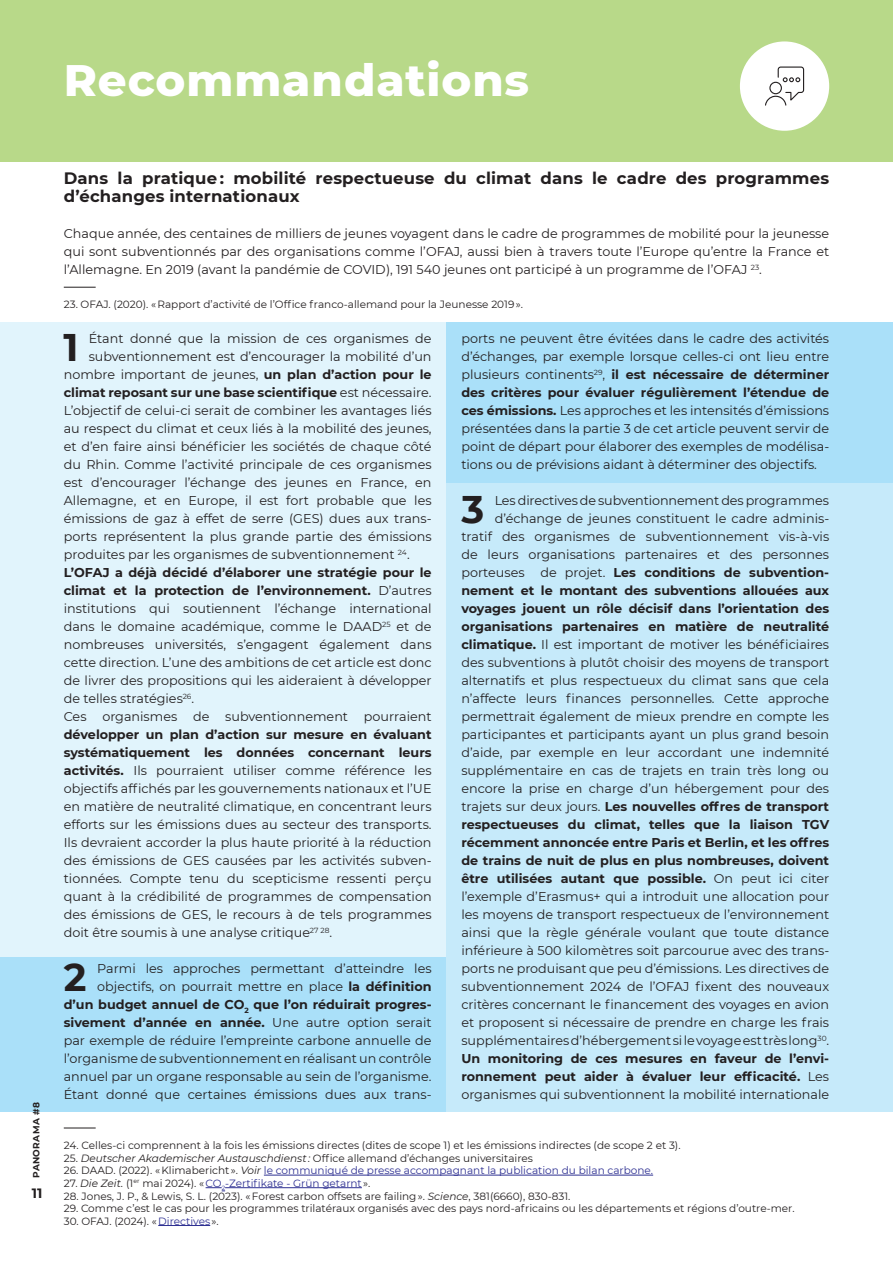
<style>
.page{position:relative;width:893px;height:1263px;background:#fff}
.page>*{position:absolute;margin:0;border:0;box-sizing:border-box;transform-origin:0 0}
.txt_cour_reg{font:800 45px "Montserrat";letter-spacing:.02em;color:#fff}
.txt_cour_reg-2{font:700 38.4px "Montserrat";color:#231f20}
.txt_cour_reg-3{font:700 16.5px/18px "Montserrat";letter-spacing:.01em;color:#231f20}
.t1{font:700 13.5px "Montserrat";color:#231f20}
.txt_cour_reg-4{font:12.75px/18px "Montserrat";color:#231f20;text-align:justify}
.txt_cour_reg-5{font:700 12.75px "Montserrat";color:#231f20}
.t2{font:10.5px "Montserrat";color:#231f20}
.t3{font:10.5px "Montserrat";color:#2e3092}
.t4{font:700 9px "Montserrat";letter-spacing:.04em;color:#231f20}
.s1{font-weight:700}
.s2{font-weight:400}
.s3{font-style:italic}
.s4{color:#231f20}
.s5{font-style:italic;color:#231f20}
.s6{color:#2e3092}
</style>
<div class="page">
<div style="left:0;top:322px;width:446px;height:635px;background:#e1f4fc"></div>
<div style="left:0;top:957px;width:446px;height:155px;background:#aae0f9"></div>
<div style="left:446px;top:322px;width:447px;height:161px;background:#aae0f9"></div>
<div style="left:446px;top:483px;width:447px;height:629px;background:#c6eafa"></div>
<div style="left:0;top:0;width:893px;height:162px;background:#b8d989"></div>
<div style="left:740px;top:41px;width:89px;height:90px;background:#fff;border-radius:50%"></div>
<svg style="left:765px;top:66px;width:40px;height:40px"></svg>
<hr style="left:64px;top:1128px;width:32px;height:1px;background:#231f20">
<hr style="left:264px;top:1175px;width:389px;height:1px;background:#2e3092">
<svg style="left:206px;top:1187px;width:19px;height:4px"></svg>
<hr style="left:225px;top:1187px;width:137px;height:1px;background:#2e3092">
<hr style="left:158px;top:1225px;width:52px;height:1px;background:#2e3092">
<hr style="left:64px;top:287px;width:32px;height:1px;background:#231f20">
<p class="txt_cour_reg" style="left:64px;top:47px;width:467px">Recommandations</p>
<p class="t4" style="left:30px;top:1178px;width:77px;rotate:-90deg">PANORAMA #8</p>
<p class="t1" style="left:32px;top:1183px;width:12px">11</p>
<p class="txt_cour_reg-3" style="left:64px;top:168px;width:767px">Dans la pratique : mobilité respectueuse du climat dans le cadre des programmes d’échanges internationaux</p>
<p class="txt_cour_reg-4" style="left:64px;top:224px;width:767px">Chaque année, des centaines de milliers de jeunes voyagent dans le cadre de programmes de mobilité pour la jeunesse qui sont subventionnés par des organisations comme l’OFAJ, aussi bien à travers toute l’Europe qu’entre la France et l’Allemagne. En 2019 (avant la pandémie de COVID), 191 540 jeunes ont participé à un programme de l’OFAJ <sup>23</sup>.</p>
<p class="t2" style="left:64px;top:297px;width:461px">23. OFAJ. (2020). « Rapport d’activité de l’Office franco-allemand pour la Jeunesse 2019 ».</p>
<p class="txt_cour_reg-2" style="left:64px;top:319px;width:17px">1</p>
<p class="txt_cour_reg-4" style="left:89px;top:329px;width:344px">Étant donné que la mission de ces organismes de</p>
<p class="txt_cour_reg-4" style="left:461px;top:329px;width:369px">ports ne peuvent être évitées dans le cadre des activités d’échanges, par exemple lorsque celles-ci ont lieu entre plusieurs continents<sup>29</sup>, <span class="s1">il est nécessaire de déterminer des critères pour évaluer régulièrement l’étendue de ces émissions.</span> Les approches et les intensités d’émissions présentées dans la partie 3 de cet article peuvent servir de point de départ pour élaborer des exemples de modélisa&shy;tions ou de prévisions aidant à déterminer des objectifs.</p>
<p class="txt_cour_reg-2" style="left:461px;top:481px;width:24px">3</p>
<p class="txt_cour_reg-4" style="left:89px;top:347px;width:344px">subventionnement est d’encourager la mobilité d’un</p>
<p class="txt_cour_reg-4" style="left:64px;top:365px;width:369px">nombre important de jeunes, <span class="s1">un plan d’action pour le</span></p>
<p class="txt_cour_reg-5" style="left:64px;top:383px;width:369px">climat reposant sur une base scientifique <span class="s2">est nécessaire.</span></p>
<p class="txt_cour_reg-4" style="left:64px;top:401px;width:369px">L’objectif de celui-ci serait de combiner les avantages liés</p>
<p class="txt_cour_reg-4" style="left:64px;top:419px;width:369px">au respect du climat et ceux liés à la mobilité des jeunes,</p>
<p class="txt_cour_reg-4" style="left:64px;top:437px;width:369px">et d’en faire ainsi bénéficier les sociétés de chaque côté</p>
<p class="txt_cour_reg-4" style="left:64px;top:455px;width:369px">du Rhin. Comme l’activité principale de ces organismes</p>
<p class="txt_cour_reg-4" style="left:64px;top:473px;width:369px">est d’encourager l’échange des jeunes en France, en</p>
<p class="txt_cour_reg-4" style="left:64px;top:491px;width:369px">Allemagne, et en Europe, il est fort probable que les</p>
<p class="txt_cour_reg-4" style="left:64px;top:509px;width:369px">émissions de gaz à effet de serre (GES) dues aux trans-</p>
<p class="txt_cour_reg-4" style="left:64px;top:527px;width:369px">ports représentent la plus grande partie des émissions</p>
<p class="txt_cour_reg-4" style="left:64px;top:545px;width:347px">produites par les organismes de subventionnement <sup>24</sup>.</p>
<p class="txt_cour_reg-4" style="left:64px;top:563px;width:369px"><span class="s1">L’OFAJ a déjà décidé d’élaborer une stratégie pour le climat et la protection de l’environnement.</span> D’autres institutions qui soutiennent l’échange international dans le domaine académique, comme le DAAD<sup>25</sup> et de nombreuses universités, s’engagent également dans cette direction. L’une des ambitions de cet article est donc de livrer des propositions qui les aideraient à développer de telles stratégies<sup>26</sup>.</p>
<p class="txt_cour_reg-4" style="left:64px;top:707px;width:369px">Ces organismes de subventionnement pourraient <span class="s1">développer un plan d’action sur mesure en évaluant systématiquement les données concernant leurs activités.</span> Ils pourraient utiliser comme référence les objectifs affichés par les gouvernements nationaux et l’UE en matière de neutralité climatique, en concentrant leurs efforts sur les émissions dues au secteur des transports.<br>Ils devraient accorder la plus haute priorité à la réduction des émissions de GES causées par les activités subven&shy;tionnées. Compte tenu du scepticisme ressenti perçu quant à la crédibilité de programmes de compensation des émissions de GES, le recours à de tels programmes doit être soumis à une analyse critique<sup>27</sup> <sup>28</sup>.</p>
<p class="txt_cour_reg-2" style="left:64px;top:949px;width:24px">2</p>
<p class="txt_cour_reg-4" style="left:461px;top:491px;width:369px;text-align:right">Les directives de subventionnement des programmes d’échange de jeunes constituent le cadre adminis&shy;tratif des organismes de subventionnement vis-à-vis de leurs organisations partenaires et des personnes porteuses de projet. <span class="s1">Les conditions de subvention&shy;nement et le montant des subventions allouées aux voyages jouent un rôle décisif dans l’orientation des organisations partenaires en matière de neutralité climatique.</span> Il est important de motiver les bénéficiaires des subventions à plutôt choisir des moyens de transport alternatifs et plus respectueux du climat sans que cela n’affecte leurs finances personnelles. Cette approche permettrait également de mieux prendre en compte les participantes et participants ayant un plus grand besoin d’aide, par exemple en leur accordant une indemnité supplémentaire en cas de trajets en train très long ou encore la prise en charge d’un hébergement pour des trajets sur deux jours. <span class="s1">Les nouvelles offres de transport respectueuses du climat, telles que la liaison TGV récemment annoncée entre Paris et Berlin, et les offres de trains de nuit de plus en plus nombreuses, doivent être utilisées autant que possible.</span> On peut ici citer l’exemple d’Erasmus+ qui a introduit une allocation pour les moyens de transport respectueux de l’environnement ainsi que la règle générale voulant que toute distance inférieure à 500 kilomètres soit parcourue avec des trans&shy;ports ne produisant que peu d’émissions. Les directives de subventionnement 2024 de l’OFAJ fixent des nouveaux critères concernant le financement des voyages en avion et proposent si nécessaire de prendre en charge les frais supplémentaires d’hébergement si le voyage est très long<sup>30</sup>.<br><span class="s1">Un monitoring de ces mesures en faveur de l’envi&shy;ronnement peut aider à évaluer leur efficacité.</span> Les organismes qui subventionnent la mobilité internationale</p>
<p class="txt_cour_reg-4" style="left:64px;top:959px;width:369px;text-align:right">Parmi les approches permettant d’atteindre les objectifs, on pourrait mettre en place <span class="s1">la définition<br>d’un budget annuel de CO</span><sub>2</sub> <span class="s1">que l’on réduirait progres&shy;sivement d’année en année.</span> Une autre option serait par exemple de réduire l’empreinte carbone annuelle de l’organisme de subventionnement en réalisant un contrôle annuel par un organe responsable au sein de l’organisme.<br>Étant donné que certaines émissions dues aux trans-</p>
<p class="t2" style="left:64px;top:1138px;width:618px">24. Celles-ci comprennent à la fois les émissions directes (dites de scope 1) et les émissions indirectes (de scope 2 et 3).</p>
<p class="t2" style="left:64px;top:1151px;width:471px">25. <span class="s3">Deutscher Akademischer Austauschdienst :</span> Office allemand d’échanges universitaires</p>
<p class="t3" style="left:64px;top:1163px;width:591px"><span class="s4">26. DAAD. (2022). « Klimabericht ».</span> <span class="s5">Voir</span> le communiqué de presse accompagnant la publication du bilan carbone.</p>
<p class="t3" style="left:64px;top:1176px;width:308px"><span class="s4">27.</span> <span class="s5">Die Zeit.</span> <span class="s4">(1</span><sup>er</sup> <span class="s4">mai 2024). «</span> CO<sub>2</sub>-Zertifikate - Grün getarnt <span class="s4">».</span></p>
<p class="t2" style="left:64px;top:1188px;width:508px">28. Jones, J. P., &amp; Lewis, S. L. (2023). « Forest carbon offsets are failing ». <span class="s3">Science</span>, 381(6660), 830-831.</p>
<p class="t2" style="left:64px;top:1201px;width:732px">29. Comme c’est le cas pour les programmes trilatéraux organisés avec des pays nord-africains ou les départements et régions d’outre-mer.</p>
<p class="t2" style="left:64px;top:1214px;width:156px">30. OFAJ. (2024). « <span class="s6">Directives</span> ».</p>
</div>
